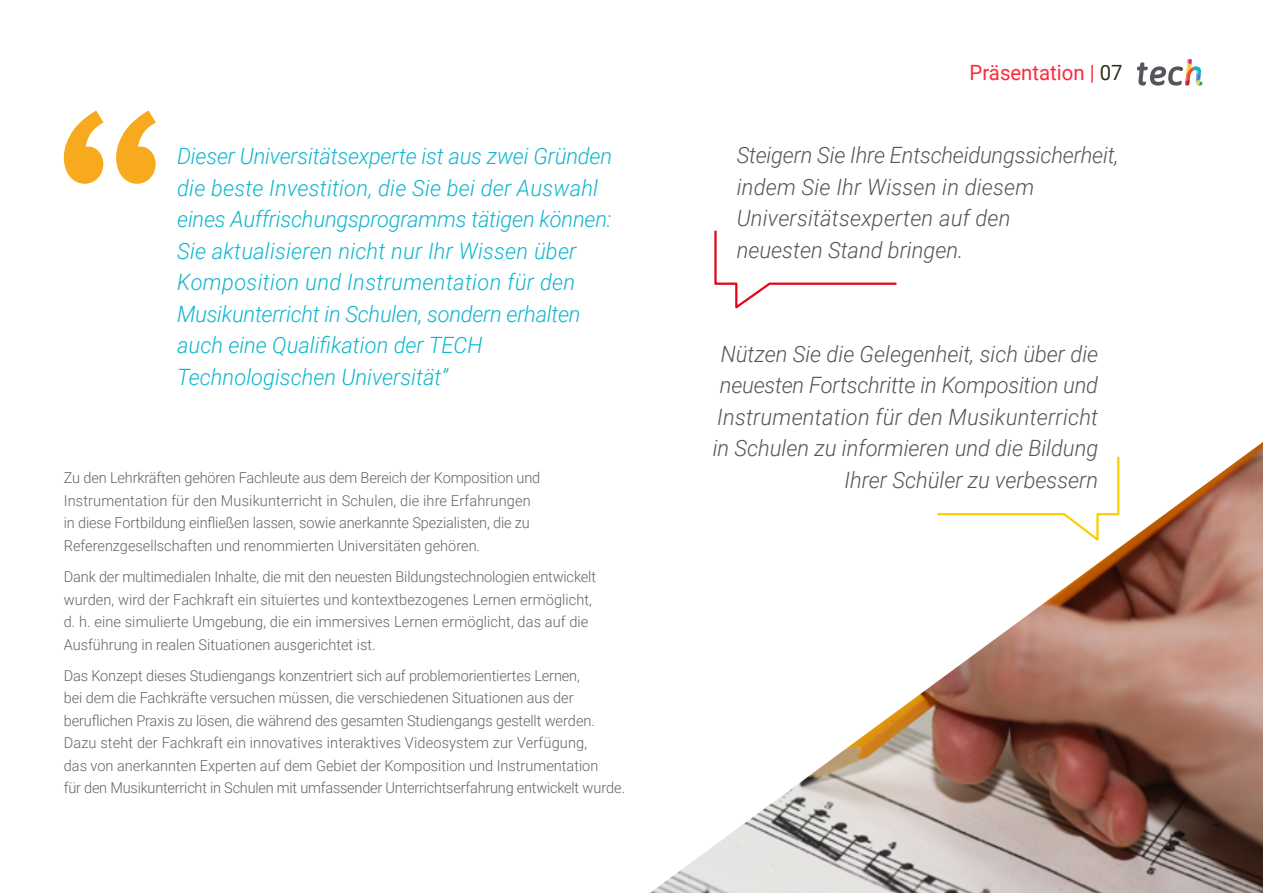
<style>
.page{position:relative;width:1263px;height:893px;background:#fff}
.page>*{position:absolute;margin:0;border:0;box-sizing:border-box;transform-origin:0 0}
.t1{font:italic 300 22.5px/31.5px "Roboto";color:#0fb6cf}
.t2{font:italic 300 22.5px/31.5px "Roboto";color:#52555b;text-align:right}
.t3{font:21px "Roboto";color:#ff293a}
.t4{font:300 15px/22.5px "Roboto";letter-spacing:-.005em;color:#61646a}
.s1{color:#312e20}
</style>
<div class="page">
<svg style="left:64px;top:111px;width:92px;height:73px"></svg>
<img style="left:650px;top:442px;width:613px;height:451px">
<svg style="left:935px;top:455px;width:185px;height:89px"></svg>
<svg style="left:714px;top:230px;width:183px;height:79px"></svg>
<svg style="left:1137px;top:59px;width:65px;height:27px"></svg>
<p class="t1" style="left:177px;top:139px;width:436px">Dieser Universitätsexperte ist aus zwei Gründen die beste Investition, die Sie bei der Auswahl eines Auffrischungsprogramms tätigen können:<br>Sie aktualisieren nicht nur Ihr Wissen über Komposition und Instrumentation für den Musikunterricht in Schulen, sondern erhalten auch eine Qualifikation der TECH Technologischen Universität”</p>
<p class="t4" style="left:64px;top:466px;width:478px">Zu den Lehrkräften gehören Fachleute aus dem Bereich der Komposition und Instrumentation für den Musikunterricht in Schulen, die ihre Erfahrungen in diese Fortbildung einfließen lassen, sowie anerkannte Spezialisten, die zu Referenzgesellschaften und renommierten Universitäten gehören.</p>
<p class="t4" style="left:64px;top:565px;width:534px">Dank der multimedialen Inhalte, die mit den neuesten Bildungstechnologien entwickelt wurden, wird der Fachkraft ein situiertes und kontextbezogenes Lernen ermöglicht, d. h. eine simulierte Umgebung, die ein immersives Lernen ermöglicht, das auf die Ausführung in realen Situationen ausgerichtet ist.</p>
<p class="t4" style="left:64px;top:663px;width:563px">Das Konzept dieses Studiengangs konzentriert sich auf problemorientiertes Lernen,<br>bei dem die Fachkräfte versuchen müssen, die verschiedenen Situationen aus der beruflichen Praxis zu lösen, die während des gesamten Studiengangs gestellt werden.<br>Dazu steht der Fachkraft ein innovatives interaktives Videosystem zur Verfügung,<br>das von anerkannten Experten auf dem Gebiet der Komposition und Instrumentation<br>für den Musikunterricht in Schulen mit umfassender Unterrichtserfahrung entwickelt wurde.</p>
<h2 class="t3" style="left:969px;top:57px;width:155px">Präsentation | <span class="s1">07</span></h2>
<h1 class="t2" style="left:737px;top:139px;width:383px;text-align:left">Steigern Sie Ihre Entscheidungssicherheit, indem Sie Ihr Wissen in diesem<br>Universitätsexperten auf den<br>neuesten Stand bringen.</h1>
<h1 class="t2" style="left:713px;top:337px;width:387px">Nützen Sie die Gelegenheit, sich über die neuesten Fortschritte in Komposition und Instrumentation für den Musikunterricht in Schulen zu informieren und die Bildung Ihrer Schüler zu verbessern</h1>
</div>
